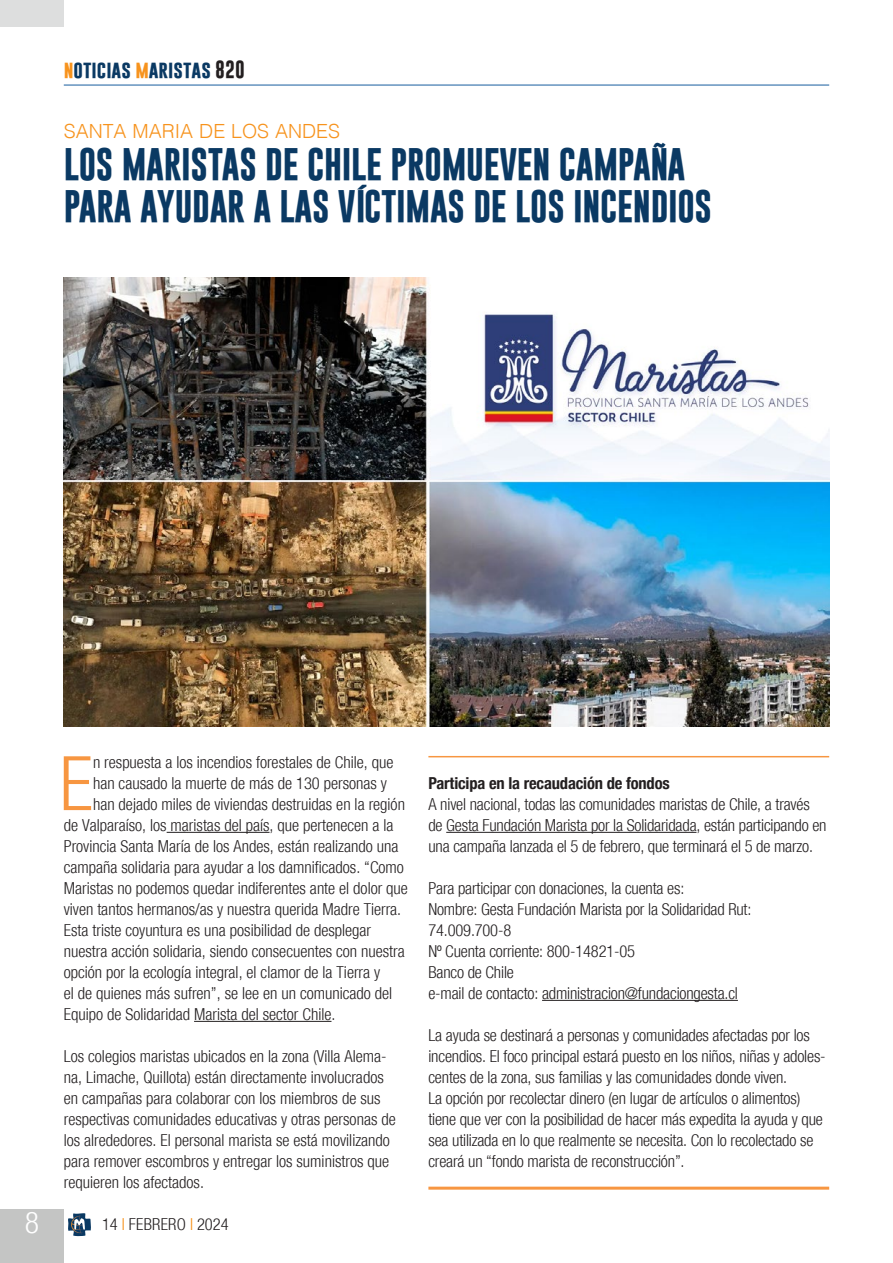
<style>
.page{position:relative;width:893px;height:1263px;background:#fff}
.page>*{position:absolute;margin:0;border:0;box-sizing:border-box;transform-origin:0 0}
.Testo_normal{font:300 condensed 75.3px "Helvetica Neue";color:#f79641}
.Titolo{font:700 33px "Gobold";letter-spacing:-.01em;color:#0a3963}
.t1{font:300 condensed 30px "Helvetica Neue";color:#fff}
.Titolo-2{font:300 19.5px "Helvetica";color:#f7931d}
.t2{font:700 18px "Gobold";color:#0a3963}
.Testo_normal-2{font:300 condensed 16.5px/21px "Helvetica Neue";color:#231f20}
.Testo_normal-3{font:700 condensed 16.5px "Helvetica Neue";letter-spacing:-.01em;color:#231f20}
.s1{color:#f7931d}
.s2{color:#231f20}
</style>
<div class="page">
<div style="left:0;top:1209px;width:64px;height:54px;background:#c4c5c4"></div>
<hr style="left:64px;top:85px;width:765px;height:1px;background:#175d9e">
<svg style="left:68px;top:1213px;width:23px;height:23px"></svg>
<div style="left:0;top:0;width:64px;height:27px;background:#dddede"></div>
<hr style="left:167px;top:832px;width:103px;height:1px;background:#231f20">
<hr style="left:194px;top:1021px;width:137px;height:1px;background:#231f20">
<img style="left:64px;top:278px;width:765px;height:448px">
<hr style="left:446px;top:832px;width:250px;height:1px;background:#231f20">
<hr style="left:542px;top:1000px;width:196px;height:1px;background:#231f20">
<hr style="left:428px;top:1187px;width:401px;height:3px;background:#f79641">
<hr style="left:428px;top:756px;width:401px;height:1px;background:#f79641">
<p class="t2" style="left:64px;top:57px;width:182px"><span class="s1">n</span>oticias <span class="s1">m</span>aristas <span class="s2">820</span></p>
<p class="Titolo-2" style="left:64px;top:114px;width:278px">SANTA MARIA DE LOS ANDES</p>
<p class="Titolo" style="left:64px;top:143px;width:623px">LOS MARISTAS DE CHILE PROMUEVEN CAMPAÑA</p>
<p class="Titolo" style="left:64px;top:185px;width:650px">PARA AYUDAR A LAS VÍCTIMAS DE LOS INCENDIOS</p>
<h3 class="t1" style="left:25px;top:1205px;width:16px">8</h3>
<p class="Testo_normal" style="left:60px;top:740px;width:35px">E</p>
<p class="Testo_normal-2" style="left:93px;top:752px;width:302px">n respuesta a los incendios forestales de Chile, que</p>
<p class="Testo_normal-2" style="left:93px;top:773px;width:296px">han causado la muerte de más de 130 personas y</p>
<p class="Testo_normal-2" style="left:93px;top:794px;width:313px">han dejado miles de viviendas destruidas en la región</p>
<p class="Testo_normal-2" style="left:64px;top:815px;width:331px">de Valparaíso, los maristas del país, que pertenecen a la</p>
<p class="Testo_normal-2" style="left:64px;top:836px;width:336px">Provincia Santa María de los Andes, están realizando una</p>
<p class="Testo_normal-2" style="left:64px;top:857px;width:342px">campaña solidaria para ayudar a los damnificados. “Como</p>
<p class="Testo_normal-2" style="left:64px;top:878px;width:346px">Maristas no podemos quedar indiferentes ante el dolor que</p>
<p class="Testo_normal-2" style="left:64px;top:899px;width:339px">viven tantos hermanos/as y nuestra querida Madre Tierra.</p>
<p class="Testo_normal-2" style="left:64px;top:920px;width:309px">Esta triste coyuntura es una posibilidad de desplegar</p>
<p class="Testo_normal-2" style="left:64px;top:941px;width:343px">nuestra acción solidaria, siendo consecuentes con nuestra</p>
<p class="Testo_normal-2" style="left:64px;top:962px;width:318px">opción por la ecología integral, el clamor de la Tierra y</p>
<p class="Testo_normal-2" style="left:64px;top:983px;width:330px">el de quienes más sufren”, se lee en un comunicado del</p>
<p class="Testo_normal-2" style="left:64px;top:1004px;width:273px">Equipo de Solidaridad Marista del sector Chile.</p>
<p class="Testo_normal-2" style="left:64px;top:1046px;width:333px">Los colegios maristas ubicados en la zona (Villa Alema&shy;na, Limache, Quillota) están directamente involucrados en campañas para colaborar con los miembros de sus respectivas comunidades educativas y otras personas de los alrededores. El personal marista se está movilizando para remover escombros y entregar los suministros que requieren los afectados.</p>
<p class="Testo_normal-2" style="left:102px;top:1214px;width:128px">14 <span class="s1">I</span> FEBRERO <span class="s1">I</span> 2024</p>
<p class="Testo_normal-3" style="left:428px;top:769px;width:243px">Participa en la recaudación de fondos</p>
<p class="Testo_normal-2" style="left:428px;top:794px;width:400px">A nivel nacional, todas las comunidades maristas de Chile, a través de Gesta Fundación Marista por la Solidaridada, están participando en una campaña lanzada el 5 de febrero, que terminará el 5 de marzo.</p>
<p class="Testo_normal-2" style="left:428px;top:878px;width:257px">Para participar con donaciones, la cuenta es:</p>
<p class="Testo_normal-2" style="left:428px;top:899px;width:324px">Nombre: Gesta Fundación Marista por la Solidaridad Rut:<br>74.009.700-8</p>
<p class="Testo_normal-2" style="left:428px;top:941px;width:208px">Nº Cuenta corriente: 800-14821-05</p>
<p class="Testo_normal-2" style="left:428px;top:962px;width:87px">Banco de Chile</p>
<p class="Testo_normal-2" style="left:428px;top:983px;width:311px">e-mail de contacto: administracion@fundaciongesta.cl</p>
<p class="Testo_normal-2" style="left:428px;top:1025px;width:399px">La ayuda se destinará a personas y comunidades afectadas por los incendios. El foco principal estará puesto en los niños, niñas y adoles&shy;centes de la zona, sus familias y las comunidades donde viven.</p>
<p class="Testo_normal-2" style="left:428px;top:1088px;width:396px">La opción por recolectar dinero (en lugar de artículos o alimentos) tiene que ver con la posibilidad de hacer más expedita la ayuda y que sea utilizada en lo que realmente se necesita. Con lo recolectado se creará un “fondo marista de reconstrucción”.</p>
</div>
